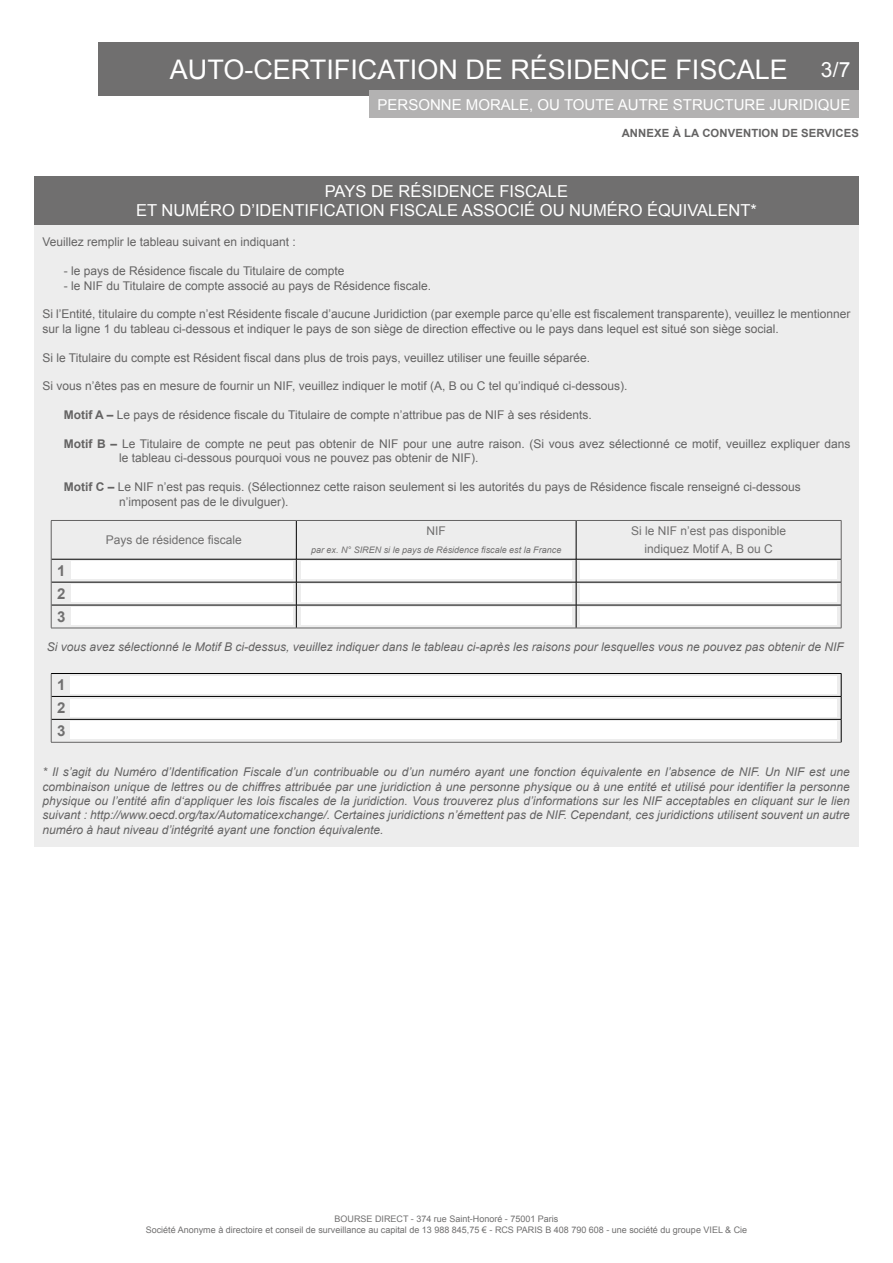
<style>
.page{position:relative;width:893px;height:1263px;background:#fff}
.page>*{position:absolute;margin:0;border:0;box-sizing:border-box;transform-origin:0 0}
.t1{font:27px "Arial";color:#fff}
.t2{font:21px "Arial";color:#fff}
.t3{font:16.5px "Arial";color:#fff}
.t4{font:15px "Arial";color:#fff}
.t5{font:700 15px "Arial";color:#706f6f}
.t6{font:12px/14.4px "Arial";color:#646363}
.t7{font:italic 12px/14.4px "Arial";color:#646363;text-align:justify}
.t8{font:12px "Arial";color:#706f6f}
.t9{font:700 11.25px "Arial";letter-spacing:.01em;color:#646363}
.t10{font:9px/10.8px "Arial";color:#706f6f;text-align:center}
.t11{font:italic 9px "Arial";color:#706f6f}
.s1{font-weight:700}
</style>
<div class="page">
<div style="left:99px;top:43px;width:760px;height:53px;background:#706f6f"></div>
<div style="left:369px;top:90px;width:490px;height:28px;background:#b3b2b2"></div>
<div style="left:34px;top:176px;width:825px;height:49px;background:#706f6f"></div>
<div style="left:34px;top:225px;width:825px;height:621px;background:#ededed"></div>
<hr style="left:296px;top:521px;width:1px;height:38px;background:#000">
<hr style="left:576px;top:521px;width:1px;height:38px;background:#000">
<hr style="left:51px;top:559px;width:245px;height:1px;background:#000">
<hr style="left:296px;top:559px;width:280px;height:1px;background:#000">
<hr style="left:576px;top:559px;width:265px;height:1px;background:#000">
<hr style="left:51px;top:582px;width:245px;height:1px;background:#000">
<hr style="left:296px;top:582px;width:280px;height:1px;background:#000">
<hr style="left:576px;top:582px;width:265px;height:1px;background:#000">
<hr style="left:51px;top:605px;width:245px;height:1px;background:#000">
<hr style="left:296px;top:605px;width:280px;height:1px;background:#000">
<svg style="left:296px;top:559px;width:1px;height:69px"></svg>
<hr style="left:576px;top:605px;width:265px;height:1px;background:#000">
<svg style="left:576px;top:559px;width:1px;height:69px"></svg>
<hr style="left:51px;top:520px;width:245px;height:1px;background:#646363">
<hr style="left:51px;top:521px;width:1px;height:38px;background:#646363">
<hr style="left:296px;top:520px;width:280px;height:1px;background:#646363">
<hr style="left:576px;top:520px;width:265px;height:1px;background:#646363">
<hr style="left:841px;top:521px;width:1px;height:38px;background:#646363">
<svg style="left:51px;top:559px;width:1px;height:69px"></svg>
<svg style="left:841px;top:559px;width:1px;height:69px"></svg>
<hr style="left:51px;top:628px;width:245px;height:1px;background:#646363">
<hr style="left:296px;top:628px;width:280px;height:1px;background:#646363">
<hr style="left:576px;top:628px;width:265px;height:1px;background:#646363">
<svg style="left:50px;top:673px;width:792px;height:70px"></svg>
<hr style="left:51px;top:673px;width:790px;height:1px;background:#000">
<hr style="left:51px;top:696px;width:790px;height:1px;background:#000">
<hr style="left:51px;top:719px;width:790px;height:1px;background:#000">
<svg style="left:841px;top:674px;width:1px;height:68px"></svg>
<svg style="left:51px;top:674px;width:1px;height:68px"></svg>
<hr style="left:51px;top:742px;width:790px;height:1px;background:#646363">
<div style="left:71px;top:562px;width:221px;height:17px;background:#fff"></div>
<div style="left:71px;top:676px;width:766px;height:17px;background:#fff"></div>
<div style="left:301px;top:562px;width:271px;height:17px;background:#fff"></div>
<div style="left:581px;top:562px;width:256px;height:17px;background:#fff"></div>
<div style="left:71px;top:585px;width:221px;height:17px;background:#fff"></div>
<div style="left:71px;top:699px;width:766px;height:17px;background:#fff"></div>
<div style="left:301px;top:585px;width:271px;height:17px;background:#fff"></div>
<div style="left:581px;top:585px;width:256px;height:17px;background:#fff"></div>
<div style="left:71px;top:607px;width:221px;height:17px;background:#fff"></div>
<div style="left:71px;top:722px;width:766px;height:17px;background:#fff"></div>
<div style="left:301px;top:607px;width:271px;height:17px;background:#fff"></div>
<div style="left:581px;top:607px;width:256px;height:17px;background:#fff"></div>
<h1 class="t1" style="left:170px;top:52px;width:620px">AUTO-CERTIFICATION DE RÉSIDENCE FISCALE</h1>
<p class="t4" style="left:378px;top:95px;width:474px">PERSONNE MORALE, OU TOUTE AUTRE STRUCTURE JURIDIQUE</p>
<p class="t9" style="left:622px;top:126px;width:239px">ANNEXE À LA CONVENTION DE SERVICES</p>
<p class="t2" style="left:821px;top:56px;width:31px">3/7</p>
<p class="t3" style="left:325px;top:180px;width:245px">PAYS DE RÉSIDENCE FISCALE</p>
<p class="t3" style="left:136px;top:200px;width:622px">ET NUMÉRO D’IDENTIFICATION FISCALE ASSOCIÉ OU NUMÉRO ÉQUIVALENT*</p>
<p class="t6" style="left:43px;top:235px;width:255px">Veuillez remplir le tableau suivant en indiquant :</p>
<p class="t6" style="left:64px;top:264px;width:282px">- le pays de Résidence fiscale du Titulaire de compte</p>
<p class="t6" style="left:64px;top:278px;width:369px">- le NIF du Titulaire de compte associé au pays de Résidence fiscale.</p>
<p class="t6" style="left:43px;top:307px;width:809px">Si l’Entité, titulaire du compte n’est Résidente fiscale d’aucune Juridiction (par exemple parce qu’elle est fiscalement transparente), veuillez le mentionner sur la ligne 1 du tableau ci-dessous et indiquer le pays de son siège de direction effective ou le pays dans lequel est situé son siège social.</p>
<p class="t6" style="left:43px;top:350px;width:549px">Si le Titulaire du compte est Résident fiscal dans plus de trois pays, veuillez utiliser une feuille séparée.</p>
<p class="t6" style="left:43px;top:379px;width:586px">Si vous n’êtes pas en mesure de fournir un NIF, veuillez indiquer le motif (A, B ou C tel qu’indiqué ci-dessous).</p>
<p class="t6" style="left:64px;top:408px;width:530px"><span class="s1">Motif A –</span> Le pays de résidence fiscale du Titulaire de compte n’attribue pas de NIF à ses résidents.</p>
<p class="t6" style="left:64px;top:437px;width:788px"><span class="s1">Motif B –</span> Le Titulaire de compte ne peut pas obtenir de NIF pour une autre raison. (Si vous avez sélectionné ce motif, veuillez expliquer dans</p>
<p class="t6" style="left:119px;top:451px;width:361px">le tableau ci-dessous pourquoi vous ne pouvez pas obtenir de NIF).</p>
<p class="t6" style="left:64px;top:480px;width:738px"><span class="s1">Motif C –</span> Le NIF n’est pas requis. (Sélectionnez cette raison seulement si les autorités du pays de Résidence fiscale renseigné ci-dessous</p>
<p class="t6" style="left:119px;top:494px;width:171px">n’imposent pas de le divulguer).</p>
<p class="t5" style="left:57px;top:561px;width:10px">1</p>
<p class="t5" style="left:57px;top:584px;width:10px">2</p>
<p class="t5" style="left:57px;top:607px;width:10px">3</p>
<p class="t8" style="left:106px;top:532px;width:138px">Pays de résidence fiscale</p>
<p class="t8" style="left:427px;top:523px;width:21px">NIF</p>
<p class="t11" style="left:311px;top:544px;width:252px">par ex. N° SIREN si le pays de Résidence fiscale est la France</p>
<p class="t8" style="left:631px;top:523px;width:156px">Si le NIF n’est pas disponible</p>
<p class="t8" style="left:645px;top:541px;width:130px">indiquez Motif A, B ou C</p>
<p class="t7" style="left:47px;top:640px;width:799px">Si vous avez sélectionné le Motif B ci-dessus, veuillez indiquer dans le tableau ci-après les raisons pour lesquelles vous ne pouvez pas obtenir de NIF</p>
<p class="t5" style="left:57px;top:675px;width:10px">1</p>
<p class="t5" style="left:57px;top:698px;width:10px">2</p>
<p class="t5" style="left:57px;top:721px;width:10px">3</p>
<p class="t7" style="left:43px;top:765px;width:809px">* Il s’agit du Numéro d’Identification Fiscale d’un contribuable ou d’un numéro ayant une fonction équivalente en l’absence de NIF. Un NIF est une combinaison unique de lettres ou de chiffres attribuée par une juridiction à une personne physique ou à une entité et utilisé pour identifier la personne physique ou l’entité afin d‘appliquer les lois fiscales de la juridiction. Vous trouverez plus d’informations sur les NIF acceptables en cliquant sur le lien suivant : http://www.oecd.org/tax/Automaticexchange/. Certaines juridictions n’émettent pas de NIF. Cependant, ces juridictions utilisent souvent un autre numéro à haut niveau d’intégrité ayant une fonction équivalente.</p>
<p class="t10" style="left:146px;top:1214px;width:603px">BOURSE DIRECT - 374 rue Saint-Honoré - 75001 Paris<br>Société Anonyme à directoire et conseil de surveillance au capital de 13 988 845,75 € - RCS PARIS B 408 790 608 - une société du groupe VIEL &amp; Cie</p>
</div>
